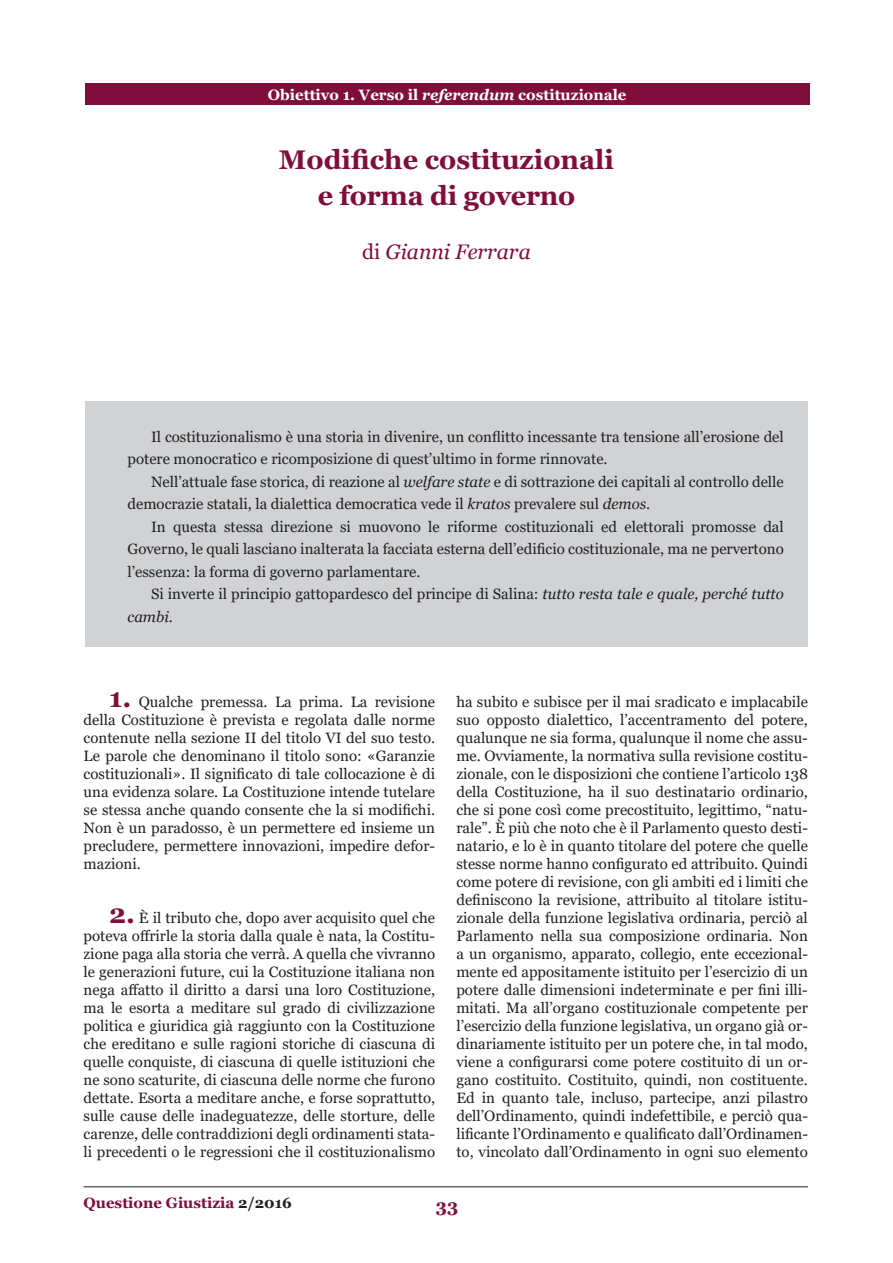
<style>
.page{position:relative;width:893px;height:1263px;background:#fff}
.page>*{position:absolute;margin:0;border:0;box-sizing:border-box;transform-origin:0 0}
.t1{font:700 27px/36px "Georgia";color:#800e3b;text-align:center}
.t2{font:italic 21px "Georgia";color:#800e3b}
.t3{font:700 18px "Georgia";color:#800e3b}
.t4{font:15px/18px "Georgia";color:#231f20;text-align:justify}
.t5{font:700 15px "Georgia";color:#fff}
.t6{font:700 15px "Georgia";color:#800e3b}
.s1{font-style:italic}
.s2{font-style:normal}
.s3{font-weight:700;font-size:27px;color:#800e3b}
.s4{color:#231f20}
</style>
<div class="page">
<hr style="left:84px;top:1186px;width:724px;height:1px;background:#231f20">
<div style="left:85px;top:83px;width:724px;height:22px;background:#800e3b"></div>
<div style="left:85px;top:401px;width:723px;height:245px;background:#d1d2d4"></div>
<p class="t5" style="left:268px;top:85px;width:360px">Obiettivo 1. Verso il <span class="s1">referendum</span> costituzionale</p>
<h1 class="t1" style="left:279px;top:142px;width:337px">Modifiche costituzionali e forma di governo</h1>
<h2 class="t2" style="left:362px;top:239px;width:170px"><span class="s2">di</span> Gianni Ferrara</h2>
<p class="t4" style="left:128px;top:425px;width:658px;line-height:22.5px;text-indent:23px">Il costituzionalismo è una storia in divenire, un conflitto incessante tra tensione all’erosione del potere monocratico e ricomposizione di quest’ultimo in forme rinnovate.</p>
<p class="t4" style="left:128px;top:470px;width:658px;line-height:22.5px;text-indent:23px">Nell’attuale fase storica, di reazione al <span class="s1">welfare state</span> e di sottrazione dei capitali al controllo delle democrazie statali, la dialettica democratica vede il <span class="s1">kratos</span> prevalere sul <span class="s1">demos</span>.</p>
<p class="t4" style="left:128px;top:515px;width:658px;line-height:22.5px;text-indent:23px">In questa stessa direzione si muovono le riforme costituzionali ed elettorali promosse dal Governo, le quali lasciano inalterata la facciata esterna dell’edificio costituzionale, ma ne pervertono l’essenza: la forma di governo parlamentare.</p>
<p class="t4" style="left:128px;top:583px;width:658px;line-height:22.5px;text-indent:23px">Si inverte il principio gattopardesco del principe di Salina: <span class="s1">tutto resta tale e quale, perché tutto cambi</span>.</p>
<p class="t4" style="left:84px;top:693px;width:353px;text-indent:26px"><span class="s3">1.</span> Qualche premessa. La prima. La revisione della Costituzione è prevista e regolata dalle norme contenute nella sezione II del titolo VI del suo testo.<br>Le parole che denominano il titolo sono: «Garanzie costituzionali». Il significato di tale collocazione è di una evidenza solare. La Costituzione intende tutelare se stessa anche quando consente che la si modifichi.<br>Non è un paradosso, è un permettere ed insieme un precludere, permettere innovazioni, impedire defor&shy;mazioni.</p>
<p class="t4" style="left:84px;top:909px;width:353px;text-indent:26px"><span class="s3">2.</span> È il tributo che, dopo aver acquisito quel che poteva offrirle la storia dalla quale è nata, la Costitu&shy;zione paga alla storia che verrà. A quella che vivranno le generazioni future, cui la Costituzione italiana non nega affatto il diritto a darsi una loro Costituzione, ma le esorta a meditare sul grado di civilizzazione politica e giuridica già raggiunto con la Costituzione che ereditano e sulle ragioni storiche di ciascuna di quelle conquiste, di ciascuna di quelle istituzioni che ne sono scaturite, di ciascuna delle norme che furono dettate. Esorta a meditare anche, e forse soprattutto, sulle cause delle inadeguatezze, delle storture, delle carenze, delle contraddizioni degli ordinamenti stata&shy;li precedenti o le regressioni che il costituzionalismo</p>
<p class="t4" style="left:456px;top:693px;width:353px">ha subito e subisce per il mai sradicato e implacabile suo opposto dialettico, l’accentramento del potere, qualunque ne sia forma, qualunque il nome che assu&shy;me. Ovviamente, la normativa sulla revisione costitu&shy;zionale, con le disposizioni che contiene l’articolo 138 della Costituzione, ha il suo destinatario ordinario, che si pone così come precostituito, legittimo, “natu&shy;rale”. È più che noto che è il Parlamento questo desti&shy;natario, e lo è in quanto titolare del potere che quelle stesse norme hanno configurato ed attribuito. Quindi come potere di revisione, con gli ambiti ed i limiti che definiscono la revisione, attribuito al titolare istitu&shy;zionale della funzione legislativa ordinaria, perciò al Parlamento nella sua composizione ordinaria. Non a un organismo, apparato, collegio, ente eccezional&shy;mente ed appositamente istituito per l’esercizio di un potere dalle dimensioni indeterminate e per fini illi&shy;mitati. Ma all’organo costituzionale competente per l’esercizio della funzione legislativa, un organo già or&shy;dinariamente istituito per un potere che, in tal modo, viene a configurarsi come potere costituito di un or&shy;gano costituito. Costituito, quindi, non costituente.<br>Ed in quanto tale, incluso, partecipe, anzi pilastro dell’Ordinamento, quindi indefettibile, e perciò qua&shy;lificante l’Ordinamento e qualificato dall’Ordinamen&shy;to, vincolato dall’Ordinamento in ogni suo elemento</p>
<p class="t6" style="left:84px;top:1193px;width:210px">Questione Giustizia <span class="s4">2/2016</span></p>
<p class="t3" style="left:436px;top:1194px;width:24px">33</p>
</div>
